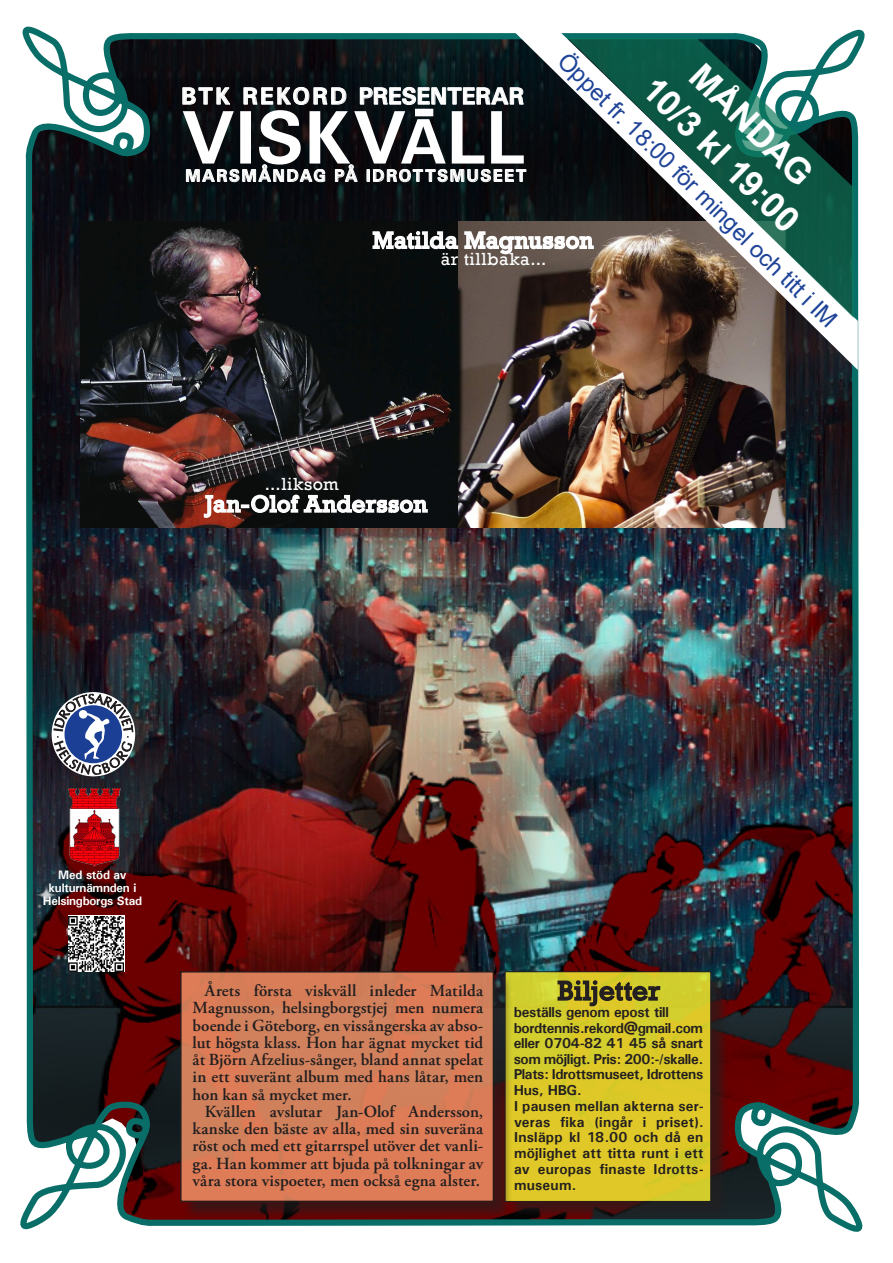
<style>
.page{position:relative;width:893px;height:1263px;background:#fff}
.page>*{position:absolute;margin:0;border:0;box-sizing:border-box;transform-origin:0 0}
.Artikelrubrik{font:700 76.05px "Univers";letter-spacing:-.015em;color:#fff}
.Artikelrubrik-2{font:700 72.45px "Univers";color:#fff}
.t1{font:700 35.25px "Arial";color:#fff}
.Artikelrubrik-3{font:27.3px "Rockwell";letter-spacing:.015em;color:#231f20}
.Artikelrubrik-4{font:700 23.85px "Univers";color:#fff}
.Artikelrubrik-5{font:23.7px "Rockwell";letter-spacing:.025em;color:#fff}
.t2{font:23.7px "Arial";color:#1f4498}
.Artikelrubrik-6{font:18px "Rockwell";letter-spacing:.03em;color:#fff}
.Artikelrubrik-7{font:700 17.1px "Univers";letter-spacing:.09em;color:#fff}
.Artikeltext{font:600 16.95px/17.2px "Adobe Garamond Pro";letter-spacing:.005em;color:#231f20;text-align:justify}
.Bildtext_univers{font:700 14.4px/15.6px "Univers";letter-spacing:-.025em;color:#231f20;text-align:justify}
.Artikeltext-2{font:700 14.4px/15.9px "Univers";letter-spacing:.015em;color:#231f20;text-align:justify}
.Bildtext_univers-2{font:700 12.3px/13px "Univers";letter-spacing:-.02em;color:#fff;text-align:center}
.s1{font-size:64.5px}
</style>
<div class="page">
<img style="left:20px;top:26px;width:845px;height:1206px">
<svg style="left:68px;top:915px;width:57px;height:57px"></svg>
<svg style="left:182px;top:87px;width:48px;height:18px"></svg>
<svg style="left:243px;top:87px;width:104px;height:18px;background:#4d4f52"></svg>
<svg style="left:360px;top:87px;width:154px;height:18px;background:#545c5f"></svg>
<svg style="left:186px;top:164px;width:140px;height:18px;background:#4c4f53"></svg>
<svg style="left:335px;top:164px;width:23px;height:18px"></svg>
<svg style="left:366px;top:169px;width:148px;height:13px;background:#616466"></svg>
<svg style="left:54px;top:694px;width:79px;height:81px"></svg>
<img style="left:52px;top:789px;width:86px;height:77px">
<img style="left:69px;top:917px;width:54px;height:54px">
<div style="left:507px;top:973px;width:223px;height:248px;background:#231f20;opacity:.75"></div>
<div style="left:505px;top:972px;width:206px;height:229px;background:linear-gradient(to right,#daca2a,#dbc928)"></div>
<div style="left:504px;top:971px;width:207px;height:231px;border:1px solid #231f20"></div>
<svg style="left:557px;top:979px;width:104px;height:28px;background:#9c9126"></svg>
<div style="left:182px;top:973px;width:331px;height:248px;background:#231f20;opacity:.75"></div>
<div style="left:181px;top:972px;width:312px;height:229px;background:#d87c57"></div>
<div style="left:180px;top:971px;width:314px;height:231px;border:1px solid #231f20"></div>
<img style="left:457px;top:221px;width:329px;height:306px">
<img style="left:81px;top:221px;width:376px;height:306px">
<svg style="left:514px;top:32px;width:344px;height:338px;background:#544f49"></svg>
<svg style="left:567px;top:38px;width:287px;height:280px"></svg>
<svg style="left:203px;top:494px;width:226px;height:24px"></svg>
<svg style="left:372px;top:225px;width:223px;height:30px"></svg>
<p class="t2" style="left:575px;top:44px;width:382px;rotate:45deg">Öppet fr. 18:00 för mingel och titt i IM</p>
<p class="t1" style="left:714px;top:52px;width:158px;rotate:45deg">MÅNDAG</p>
<p class="t1" style="left:667px;top:66px;width:205px;rotate:45deg">10/3 kl 19:00</p>
<p class="Artikelrubrik-4" style="left:181px;top:81px;width:344px">BTK REKORD PRESENTERAR</p>
<p class="Artikelrubrik-2" style="left:411px;top:60px;width:26px">-</p>
<p class="Artikelrubrik" style="left:181px;top:89px;width:347px">VISKV<span class="s1">A</span>LL</p>
<p class="Artikelrubrik-7" style="left:185px;top:165px;width:343px">MARSMÅNDAG PÅ IDROTTSMUSEET</p>
<p class="Artikelrubrik-5" style="left:373px;top:227px;width:222px">Matilda Magnusson</p>
<p class="Artikelrubrik-6" style="left:441px;top:249px;width:107px">är tillbaka...</p>
<p class="Artikelrubrik-6" style="left:265px;top:474px;width:75px">...liksom</p>
<p class="Artikelrubrik-5" style="left:205px;top:490px;width:223px">Jan-Olof Andersson</p>
<p class="Bildtext_univers-2" style="left:58px;top:868px;width:70px">Med stöd av</p>
<p class="Bildtext_univers-2" style="left:43px;top:881px;width:101px">kulturnämnden i<br>Helsingborgs Stad</p>
<p class="Artikeltext" style="left:193px;top:982px;width:292px;text-indent:12px">Årets första viskväll inleder Matilda Magnusson, helsingborgstjej men numera boende i Göteborg, en vissångerska av abso&shy;lut högsta klass. Hon har ägnat mycket tid åt Björn Afzelius-sånger, bland annat spelat in ett suveränt album med hans låtar, men hon kan så mycket mer.</p>
<p class="Artikeltext" style="left:193px;top:1103px;width:292px;text-indent:12px">Kvällen avslutar Jan-Olof Andersson, kanske den bäste av alla, med sin suveräna röst och med ett gitarrspel utöver det vanli&shy;ga. Han kommer att bjuda på tolkningar av våra stora vispoeter, men också egna alster.</p>
<p class="Artikelrubrik-3" style="left:558px;top:975px;width:104px">Biljetter</p>
<p class="Bildtext_univers" style="left:514px;top:1004px;width:157px">beställs genom epost till</p>
<p class="Bildtext_univers" style="left:514px;top:1019px;width:191px">bordtennis.rekord@gmail.com eller 0704-82 41 45 så snart som möjligt. Pris: 200:-/skalle.<br>Plats: Idrottsmuseet, Idrottens Hus, HBG.</p>
<p class="Artikeltext-2" style="left:514px;top:1097px;width:191px">I pausen mellan akterna ser-</p>
<p class="Artikeltext-2" style="left:514px;top:1113px;width:191px">veras fika (ingår i priset).<br>Insläpp kl 18.00 och då en möjlighet att titta runt i ett av europas finaste Idrotts&shy;museum.</p>
</div>
